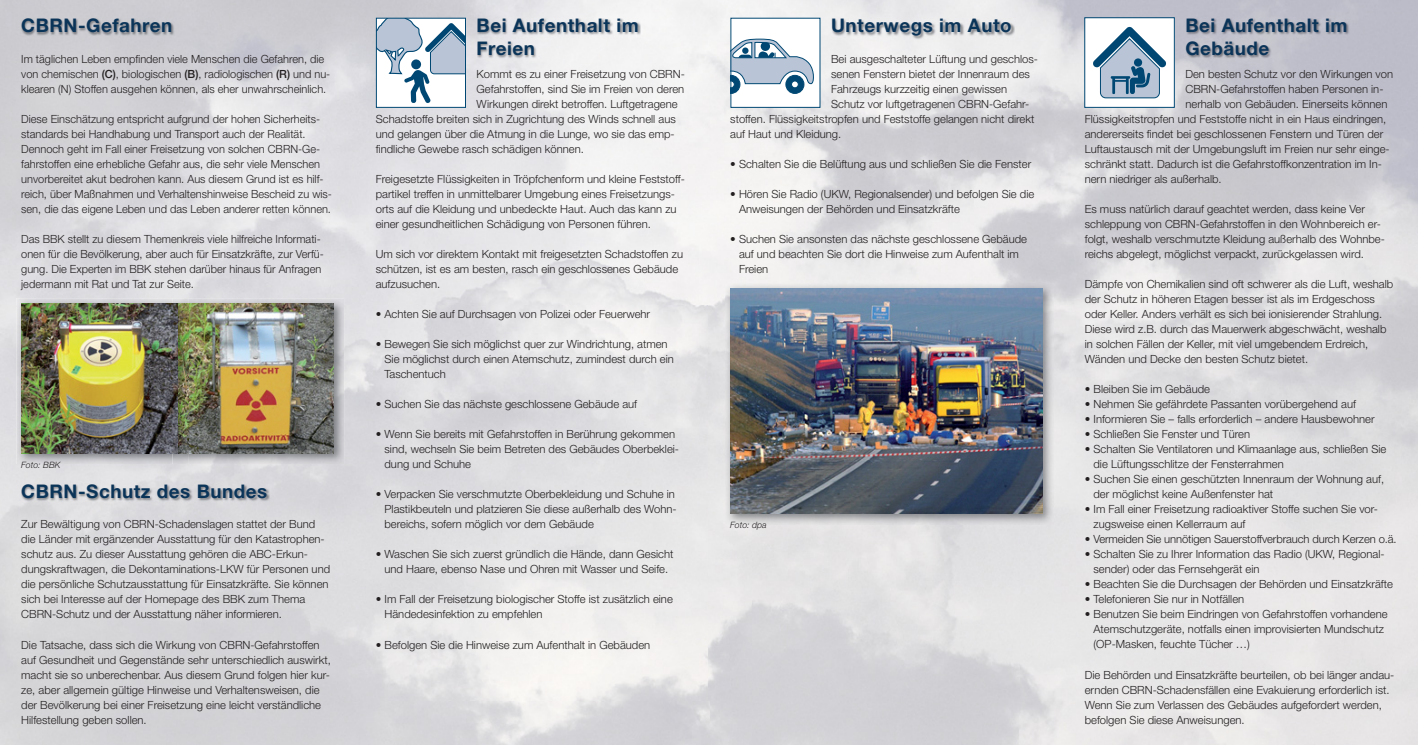
<style>
.page{position:relative;width:1418px;height:745px;background:#fff}
.page>*{position:absolute;margin:0;border:0;box-sizing:border-box;transform-origin:0 0}
.t1{font:700 18.75px/22.5px "Helvetica Neue";letter-spacing:.03em;color:#0b3459}
.t2{font:300 11.25px/15px "Helvetica Neue";color:#231f20}
.t3{font:italic 300 8.75px "Helvetica Neue";color:#231f20}
.s1{font-weight:500}
</style>
<div class="page">
<img style="left:0;top:0;width:1417px;height:306px">
<img style="left:21px;top:18px;width:153px;height:18px">
<img style="left:21px;top:483px;width:249px;height:18px">
<img style="left:477px;top:18px;width:163px;height:40px">
<img style="left:831px;top:18px;width:183px;height:21px">
<img style="left:1185px;top:18px;width:164px;height:40px">
<img style="left:188px;top:298px;width:156px;height:165px">
<img style="left:188px;top:303px;width:145px;height:150px">
<img style="left:16px;top:298px;width:156px;height:165px">
<img style="left:172px;top:298px;width:16px;height:165px">
<img style="left:725px;top:283px;width:328px;height:240px">
<img style="left:730px;top:288px;width:312px;height:225px">
<div style="left:731px;top:18px;width:89px;height:89px;background:#fff"></div>
<svg style="left:732px;top:38px;width:82px;height:56px"></svg>
<div style="left:730px;top:18px;width:90px;height:90px;border:1px solid #004873"></div>
<svg style="left:378px;top:20px;width:86px;height:85px"></svg>
<div style="left:376px;top:18px;width:90px;height:90px;border:1px solid #004873"></div>
<div style="left:1084px;top:18px;width:90px;height:89px;background:#fff"></div>
<div style="left:1084px;top:17px;width:90px;height:91px;border:1px solid #004873"></div>
<svg style="left:1093px;top:27px;width:73px;height:72px"></svg>
<h1 class="t1" style="left:21px;top:16px;width:152px">CBRN-Gefahren</h1>
<h1 class="t1" style="left:476px;top:16px;width:164px">Bei Aufenthalt im<br>Freien</h1>
<h1 class="t1" style="left:831px;top:16px;width:182px">Unterwegs im Auto</h1>
<h1 class="t1" style="left:1185px;top:16px;width:164px">Bei Aufenthalt im<br>Gebäude</h1>
<p class="t2" style="left:21px;top:52px;width:310px">Im täglichen Leben empfinden viele Menschen die Gefahren, die von chemischen <span class="s1">(C)</span>, biologischen <span class="s1">(B)</span>, radiologischen <span class="s1">(R)</span> und nu&shy;klearen (N) Stoffen ausgehen können, als eher unwahrscheinlich.</p>
<p class="t2" style="left:21px;top:112px;width:312px">Diese Einschätzung entspricht aufgrund der hohen Sicherheits&shy;standards bei Handhabung und Transport auch der Realität.<br>Dennoch geht im Fall einer Freisetzung von solchen CBRN-Ge&shy;fahrstoffen eine erhebliche Gefahr aus, die sehr viele Menschen unvorbereitet akut bedrohen kann. Aus diesem Grund ist es hilf&shy;reich, über Maßnahmen und Verhaltenshinweise Bescheid zu wis&shy;sen, die das eigene Leben und das Leben anderer retten können.</p>
<p class="t2" style="left:21px;top:232px;width:304px">Das BBK stellt zu diesem Themenkreis viele hilfreiche Informati&shy;onen für die Bevölkerung, aber auch für Einsatzkräfte, zur Verfü&shy;gung. Die Experten im BBK stehen darüber hinaus für Anfragen jedermann mit Rat und Tat zur Seite.</p>
<p class="t2" style="left:831px;top:52px;width:208px">Bei ausgeschalteter Lüftung und geschlos-</p>
<p class="t2" style="left:831px;top:67px;width:200px">senen Fenstern bietet der Innenraum des</p>
<p class="t2" style="left:831px;top:82px;width:177px">Fahrzeugs kurzzeitig einen gewissen</p>
<p class="t2" style="left:831px;top:97px;width:200px">Schutz vor luftgetragenen CBRN-Gefahr-</p>
<p class="t2" style="left:730px;top:112px;width:306px">stoffen. Flüssigkeitstropfen und Feststoffe gelangen nicht direkt</p>
<p class="t2" style="left:730px;top:127px;width:113px">auf Haut und Kleidung.</p>
<p class="t2" style="left:730px;top:157px;width:302px">• Schalten Sie die Belüftung aus und schließen Sie die Fenster</p>
<p class="t2" style="left:739px;top:187px;width:297px;text-indent:-9px">• Hören Sie Radio (UKW, Regionalsender) und befolgen Sie die<br>Anweisungen der Behörden und Einsatzkräfte</p>
<p class="t2" style="left:739px;top:232px;width:289px;text-indent:-9px">• Suchen Sie ansonsten das nächste geschlossene Gebäude auf und beachten Sie dort die Hinweise zum Aufenthalt im<br>Freien</p>
<p class="t2" style="left:1185px;top:67px;width:209px">Den besten Schutz vor den Wirkungen von</p>
<p class="t2" style="left:1185px;top:82px;width:199px">CBRN-Gefahrstoffen haben Personen in-</p>
<p class="t2" style="left:1185px;top:97px;width:203px">nerhalb von Gebäuden. Einerseits können</p>
<p class="t2" style="left:1084px;top:112px;width:303px">Flüssigkeitstropfen und Feststoffe nicht in ein Haus eindringen,</p>
<p class="t2" style="left:1084px;top:127px;width:300px">andererseits findet bei geschlossenen Fenstern und Türen der</p>
<p class="t2" style="left:1084px;top:142px;width:306px">Luftaustausch mit der Umgebungsluft im Freien nur sehr einge-</p>
<p class="t2" style="left:1084px;top:157px;width:299px">schränkt statt. Dadurch ist die Gefahrstoffkonzentration im In-</p>
<p class="t2" style="left:1084px;top:172px;width:138px">nern niedriger als außerhalb.</p>
<p class="t2" style="left:1084px;top:202px;width:302px">Es muss natürlich darauf geachtet werden, dass keine Ver schleppung von CBRN-Gefahrstoffen in den Wohnbereich er&shy;folgt, weshalb verschmutzte Kleidung außerhalb des Wohnbe&shy;reichs abgelegt, möglichst verpackt, zurückgelassen wird.</p>
<p class="t2" style="left:1084px;top:277px;width:310px">Dämpfe von Chemikalien sind oft schwerer als die Luft, weshalb der Schutz in höheren Etagen besser ist als im Erdgeschoss oder Keller. Anders verhält es sich bei ionisierender Strahlung.<br>Diese wird z.B. durch das Mauerwerk abgeschwächt, weshalb in solchen Fällen der Keller, mit viel umgebendem Erdreich, Wänden und Decke den besten Schutz bietet.</p>
<p class="t2" style="left:1084px;top:382px;width:127px">• Bleiben Sie im Gebäude</p>
<p class="t2" style="left:1084px;top:397px;width:273px">• Nehmen Sie gefährdete Passanten vorübergehend auf</p>
<p class="t2" style="left:1084px;top:412px;width:291px">• Informieren Sie – falls erforderlich – andere Hausbewohner</p>
<p class="t2" style="left:1084px;top:427px;width:167px">• Schließen Sie Fenster und Türen</p>
<p class="t2" style="left:1093px;top:442px;width:294px;text-indent:-9px">• Schalten Sie Ventilatoren und Klimaanlage aus, schließen Sie die Lüftungsschlitze der Fensterrahmen</p>
<p class="t2" style="left:1093px;top:472px;width:292px;text-indent:-9px">• Suchen Sie einen geschützten Innenraum der Wohnung auf, der möglichst keine Außenfenster hat</p>
<p class="t2" style="left:1093px;top:502px;width:286px;text-indent:-9px">• Im Fall einer Freisetzung radioaktiver Stoffe suchen Sie vor&shy;zugsweise einen Kellerraum auf</p>
<p class="t2" style="left:1084px;top:532px;width:313px">• Vermeiden Sie unnötigen Sauerstoffverbrauch durch Kerzen o.ä.</p>
<p class="t2" style="left:1093px;top:547px;width:292px;text-indent:-9px">• Schalten Sie zu Ihrer Information das Radio (UKW, Regional&shy;sender) oder das Fernsehgerät ein</p>
<p class="t2" style="left:1084px;top:577px;width:310px">• Beachten Sie die Durchsagen der Behörden und Einsatzkräfte</p>
<p class="t2" style="left:1084px;top:592px;width:161px">• Telefonieren Sie nur in Notfällen</p>
<p class="t2" style="left:1093px;top:607px;width:296px;text-indent:-9px">• Benutzen Sie beim Eindringen von Gefahrstoffen vorhandene<br>Atemschutzgeräte, notfalls einen improvisierten Mundschutz (OP-Masken, feuchte Tücher …)</p>
<p class="t2" style="left:1084px;top:667px;width:311px">Die Behörden und Einsatzkräfte beurteilen, ob bei länger andau&shy;ernden CBRN-Schadensfällen eine Evakuierung erforderlich ist.<br>Wenn Sie zum Verlassen des Gebäudes aufgefordert werden, befolgen Sie diese Anweisungen.</p>
<p class="t2" style="left:476px;top:67px;width:210px">Kommt es zu einer Freisetzung von CBRN-</p>
<p class="t2" style="left:476px;top:82px;width:209px">Gefahrstoffen, sind Sie im Freien von deren</p>
<p class="t2" style="left:476px;top:97px;width:202px">Wirkungen direkt betroffen. Luftgetragene</p>
<p class="t2" style="left:376px;top:112px;width:301px">Schadstoffe breiten sich in Zugrichtung des Winds schnell aus</p>
<p class="t2" style="left:376px;top:127px;width:300px">und gelangen über die Atmung in die Lunge, wo sie das emp-</p>
<p class="t2" style="left:376px;top:142px;width:209px">findliche Gewebe rasch schädigen können.</p>
<p class="t2" style="left:376px;top:172px;width:311px">Freigesetzte Flüssigkeiten in Tröpfchenform und kleine Feststoff&shy;partikel treffen in unmittelbarer Umgebung eines Freisetzungs&shy;orts auf die Kleidung und unbedeckte Haut. Auch das kann zu einer gesundheitlichen Schädigung von Personen führen.</p>
<p class="t2" style="left:376px;top:247px;width:309px">Um sich vor direktem Kontakt mit freigesetzten Schadstoffen zu schützen, ist es am besten, rasch ein geschlossenes Gebäude aufzusuchen.</p>
<p class="t2" style="left:376px;top:307px;width:276px">• Achten Sie auf Durchsagen von Polizei oder Feuerwehr</p>
<p class="t2" style="left:384px;top:337px;width:291px;text-indent:-9px">• Bewegen Sie sich möglichst quer zur Windrichtung, atmen<br>Sie möglichst durch einen Atemschutz, zumindest durch ein<br>Taschentuch</p>
<p class="t2" style="left:376px;top:397px;width:263px">• Suchen Sie das nächste geschlossene Gebäude auf</p>
<p class="t2" style="left:384px;top:427px;width:296px;text-indent:-9px">• Wenn Sie bereits mit Gefahrstoffen in Berührung gekommen sind, wechseln Sie beim Betreten des Gebäudes Oberbeklei&shy;dung und Schuhe</p>
<p class="t2" style="left:384px;top:487px;width:294px;text-indent:-9px">• Verpacken Sie verschmutzte Oberbekleidung und Schuhe in<br>Plastikbeuteln und platzieren Sie diese außerhalb des Wohn&shy;bereichs, sofern möglich vor dem Gebäude</p>
<p class="t2" style="left:376px;top:547px;width:299px;text-align:center">• Waschen Sie sich zuerst gründlich die Hände, dann Gesicht und Haare, ebenso Nase und Ohren mit Wasser und Seife.</p>
<p class="t2" style="left:384px;top:592px;width:290px;text-indent:-9px">• Im Fall der Freisetzung biologischer Stoffe ist zusätzlich eine<br>Händedesinfektion zu empfehlen</p>
<p class="t2" style="left:376px;top:637px;width:276px">• Befolgen Sie die Hinweise zum Aufenthalt in Gebäuden</p>
<p class="t3" style="left:21px;top:461px;width:41px">Foto: BBK</p>
<h1 class="t1" style="left:21px;top:481px;width:247px">CBRN-Schutz des Bundes</h1>
<p class="t2" style="left:21px;top:517px;width:295px">Zur Bewältigung von CBRN-Schadenslagen stattet der Bund</p>
<p class="t3" style="left:730px;top:521px;width:38px">Foto: dpa</p>
<p class="t2" style="left:21px;top:532px;width:310px">die Länder mit ergänzender Ausstattung für den Katastrophen&shy;schutz aus. Zu dieser Ausstattung gehören die ABC-Erkun&shy;dungskraftwagen, die Dekontaminations-LKW für Personen und die persönliche Schutzausstattung für Einsatzkräfte. Sie können sich bei Interesse auf der Homepage des BBK zum Thema CBRN-Schutz und der Ausstattung näher informieren.</p>
<p class="t2" style="left:21px;top:637px;width:311px">Die Tatsache, dass sich die Wirkung von CBRN-Gefahrstoffen auf Gesundheit und Gegenstände sehr unterschiedlich auswirkt, macht sie so unberechenbar. Aus diesem Grund folgen hier kur&shy;ze, aber allgemein gültige Hinweise und Verhaltensweisen, die der Bevölkerung bei einer Freisetzung eine leicht verständliche Hilfestellung geben sollen.</p>
</div>
